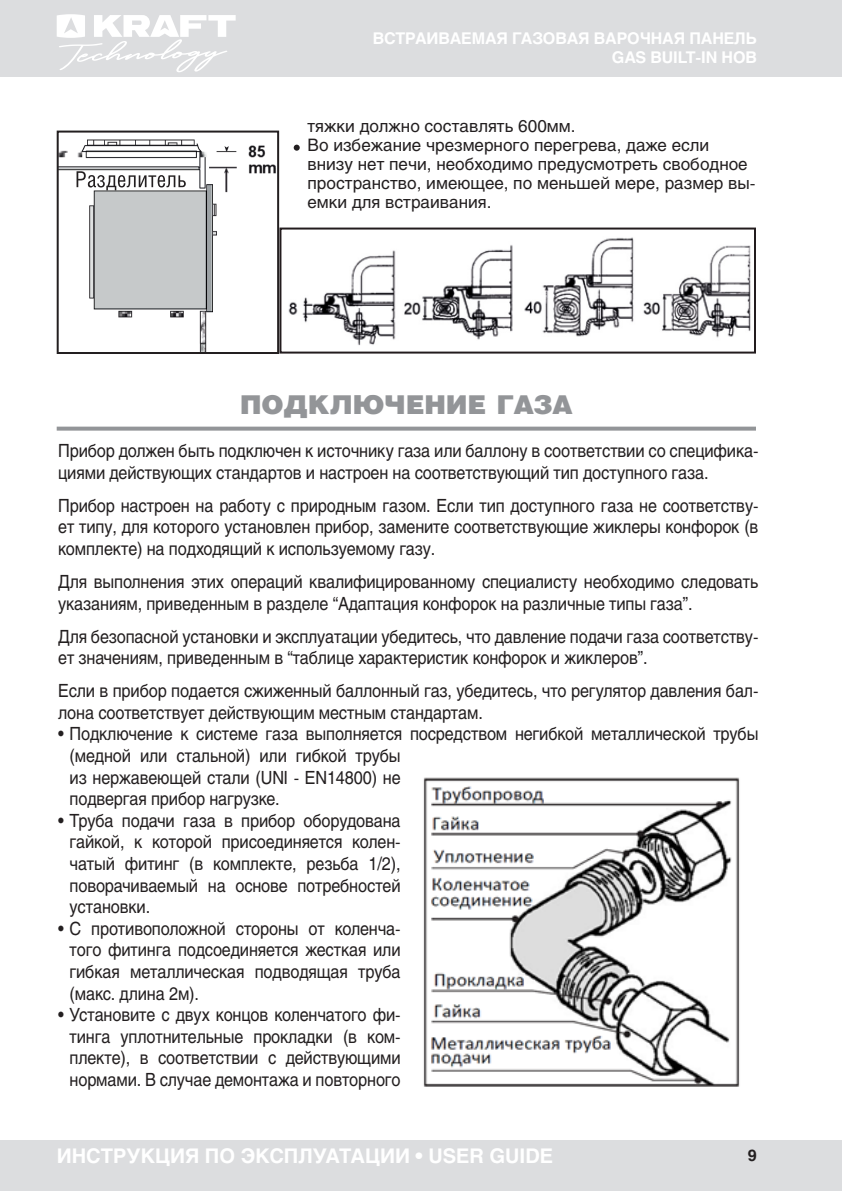
<style>
.page{position:relative;width:842px;height:1191px;background:#fff}
.page>*{position:absolute;margin:0;border:0;box-sizing:border-box;transform-origin:0 0}
.Zag_PODCH{font:900 26px "Helios";color:#939598}
.t1{font:700 20px "Helios";color:#fff}
.text_osn{font:18px/21.6px "Helios";letter-spacing:-.01em;color:#231f20;scale:.9 1}
.text_osn-2{font:17px/19px "Helios";color:#231f20}
.t2{font:700 16px/19.2px "Helios";letter-spacing:-.01em;color:#fff;text-align:right}
.t3{font:700 16px "Helios";color:#231f20}
</style>
<div class="page">
<div style="left:0;top:0;width:842px;height:77px;background:#dcdddf"></div>
<div style="left:0;top:1140px;width:842px;height:51px;background:#dcdddf"></div>
<svg style="left:57px;top:14px;width:179px;height:58px"></svg>
<svg style="left:57px;top:426px;width:699px;height:4px;fill:#939598"></svg>
<img style="left:60px;top:139px;width:216px;height:212px">
<div style="left:57px;top:131px;width:222px;height:223px;border:2px solid #231f20"></div>
<svg style="left:294px;top:145px;width:6px;height:6px"></svg>
<img style="left:423px;top:777px;width:317px;height:310px">
<svg style="left:77px;top:171px;width:109px;height:19px"></svg>
<img style="left:288px;top:237px;width:463px;height:109px">
<div style="left:279px;top:227px;width:477px;height:126px;border:2px solid #231c1e"></div>
<p class="t2" style="left:373px;top:29px;width:386px">ВСТРАИВАЕМАЯ ГАЗОВАЯ ВАРОЧНАЯ ПАНЕЛЬ<br>GAS BUILT-IN HOB</p>
<p class="text_osn-2" style="left:307px;top:117px;width:270px">тяжки должно составлять 600мм.</p>
<p class="text_osn-2" style="left:307px;top:136px;width:449px">Во избежание чрезмерного перегрева, даже если внизу нет печи, необходимо предусмотреть свободное пространство, имеющее, по меньшей мере, размер вы&shy;емки для встраивания.</p>
<p class="Zag_PODCH" style="left:240px;top:389px;width:334px">ПОДКЛЮЧЕНИЕ ГАЗА</p>
<p class="text_osn" style="left:58px;top:440px;width:779px">Прибор должен быть подключен к источнику газа или баллону в соответствии со специфика&shy;циями действующих стандартов и настроен на соответствующий тип доступного газа.</p>
<p class="text_osn" style="left:58px;top:494px;width:779px;text-align:justify">Прибор настроен на работу с природным газом. Если тип доступного газа не соответству&shy;ет типу, для которого установлен прибор, замените соответствующие жиклеры конфорок (в комплекте) на подходящий к используемому газу.</p>
<p class="text_osn" style="left:58px;top:570px;width:779px">Для выполнения этих операций квалифицированному специалисту необходимо следовать указаниям, приведенным в разделе “Адаптация конфорок на различные типы газа”.</p>
<p class="text_osn" style="left:58px;top:625px;width:779px">Для безопасной установки и эксплуатации убедитесь, что давление подачи газа соответству&shy;ет значениям, приведенным в “таблице характеристик конфорок и жиклеров”.</p>
<p class="text_osn" style="left:58px;top:679px;width:779px">Если в прибор подается сжиженный баллонный газ, убедитесь, что регулятор давления бал&shy;лона соответствует действующим местным стандартам.</p>
<p class="text_osn" style="left:70px;top:723px;width:767px;text-indent:-11px">• Подключение к системе газа выполняется посредством негибкой металлической трубы (медной или стальной) или гибкой трубы<br>из нержавеющей стали (UNI - EN14800) не<br>подвергая прибор нагрузке.</p>
<p class="text_osn" style="left:70px;top:809px;width:369px;text-align:justify;text-indent:-11px">• Труба подачи газа в прибор оборудована гайкой, к которой присоединяется колен&shy;чатый фитинг (в комплекте, резьба 1/2), поворачиваемый на основе потребностей установки.</p>
<p class="text_osn" style="left:70px;top:917px;width:369px;text-align:justify;text-indent:-11px">• С противоположной стороны от коленча&shy;того фитинга подсоединяется жесткая или гибкая металлическая подводящая труба (макс. длина 2м).</p>
<p class="text_osn" style="left:70px;top:1003px;width:369px;text-align:justify;text-indent:-11px">• Установите с двух концов коленчатого фи&shy;тинга уплотнительные прокладки (в ком&shy;плекте), в соответствии с действующими нормами. В случае демонтажа и повторного</p>
<p class="t1" style="left:57px;top:1143px;width:498px">ИНСТРУКЦИЯ ПО ЭКСПЛУАТАЦИИ • USER GUIDE</p>
<p class="t3" style="left:748px;top:1145px;width:10px">9</p>
</div>
